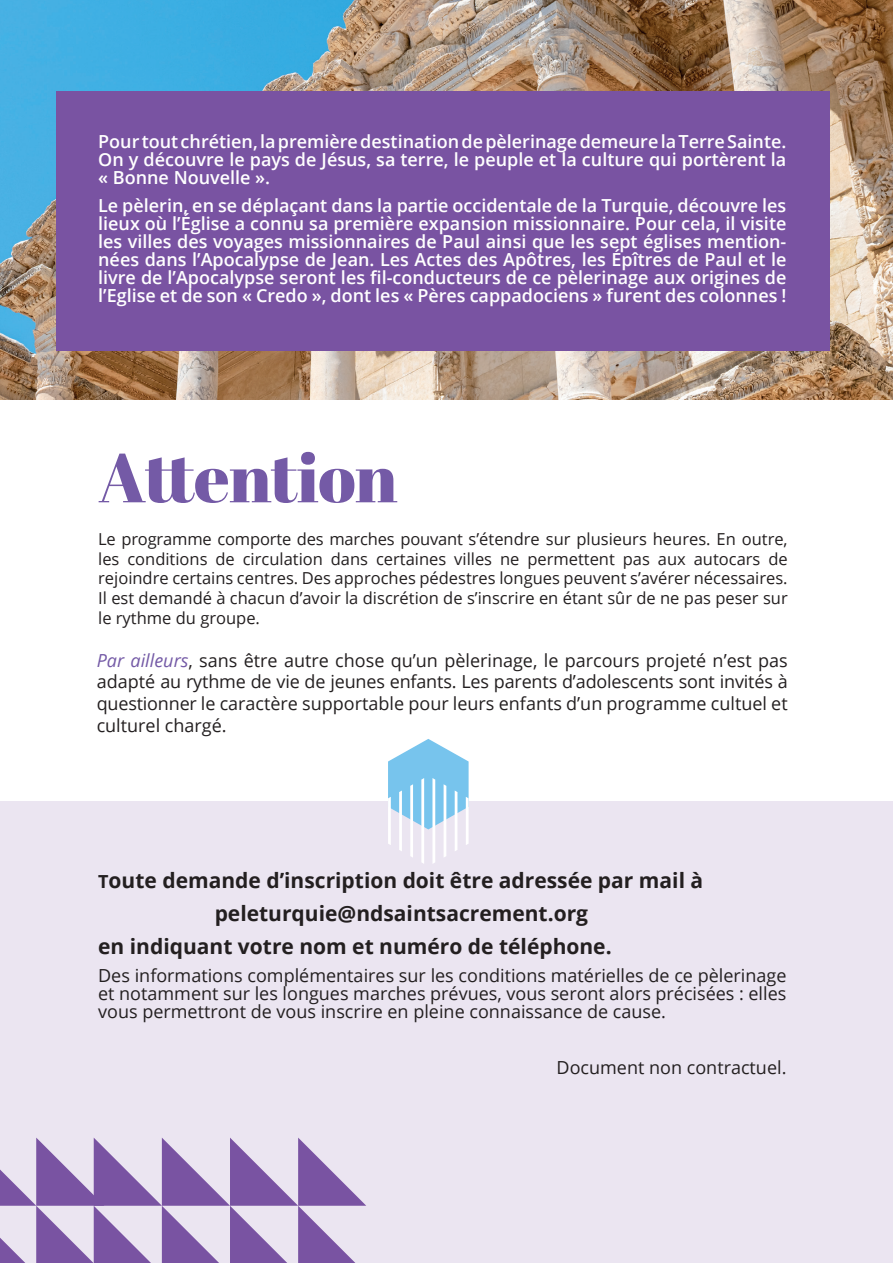
<style>
.page{position:relative;width:893px;height:1263px;background:#fff}
.page>*{position:absolute;margin:0;border:0;box-sizing:border-box;transform-origin:0 0}
.t1{font:69px "Abril Fatface";letter-spacing:-.01em;color:#745aa6}
.t2{font:700 21px "Open Sans";color:#231f20}
.t3{font:600 18px/18px "Open Sans";color:#fff;text-align:justify}
.t4{font:18px/21.6px "Open Sans";color:#231f20;text-align:justify}
.t5{font:16.5px/19.8px "Open Sans";color:#231f20;text-align:justify}
.s1{font-style:italic;color:#745aa6}
.s2{font-size:18px}
</style>
<div class="page">
<img style="left:0;top:0;width:893px;height:399px">
<div style="left:0;top:801px;width:893px;height:462px;background:#ebe5f1"></div>
<svg style="left:0;top:1137px;width:366px;height:126px"></svg>
<svg style="left:388px;top:739px;width:81px;height:125px"></svg>
<div style="left:56px;top:91px;width:774px;height:260px;background:#7953a2"></div>
<p class="t3" style="left:98px;top:132px;width:690px">Pour tout chrétien, la première destination de pèlerinage demeure la Terre Sainte.<br>On y découvre le pays de Jésus, sa terre, le peuple et la culture qui portèrent la « Bonne Nouvelle ».</p>
<p class="t3" style="left:98px;top:196px;width:690px">Le pèlerin, en se déplaçant dans la partie occidentale de la Turquie, découvre les lieux où l’Église a connu sa première expansion missionnaire. Pour cela, il visite les villes des voyages missionnaires de Paul ainsi que les sept églises mention&shy;nées dans l’Apocalypse de Jean. Les Actes des Apôtres, les Épîtres de Paul et le livre de l’Apocalypse seront les fil-conducteurs de ce pèlerinage aux origines de l’Eglise et de son « Credo », dont les « Pères cappadociens » furent des colonnes !</p>
<h1 class="t1" style="left:98px;top:429px;width:301px">Attention</h1>
<p class="t5" style="left:98px;top:528px;width:691px">Le programme comporte des marches pouvant s’étendre sur plusieurs heures. En outre, les conditions de circulation dans certaines villes ne permettent pas aux autocars de rejoindre certains centres. Des approches pédestres longues peuvent s’avé rer nécessaires.<br>Il est demandé à chacun d’avoir la discrétion de s’inscrire en étant sûr de ne pas peser sur le rythme du groupe.</p>
<p class="t4" style="left:97px;top:649px;width:693px"><span class="s1">Par ailleurs</span>, sans être autre chose qu’un pè lerinage, le parcours projeté n’est pas adapté au rythme de vie de jeunes enfants. Les parents d’adolescents sont invités à questionner le caractère supportable pour leurs enfants d’un programme cultuel et culturel chargé.</p>
<p class="t2" style="left:98px;top:865px;width:606px"><span class="s2">T</span>oute demande d’inscription doit être adressée par mail à</p>
<p class="t2" style="left:215px;top:899px;width:375px">peleturquie@ndsaintsacrement.org</p>
<p class="t2" style="left:98px;top:932px;width:515px">en indiquant votre nom et numéro de téléphone.</p>
<p class="t4" style="left:98px;top:966px;width:690px;line-height:18px">Des informations complémentaires sur les conditions matérielles de ce pèlerinage et notamment sur les longues marches prévues, vous seront alors précisées : elles vous permettront de vous inscrire en pleine connaissance de cause.</p>
<p class="t4" style="left:557px;top:1056px;width:231px">Document non contractuel.</p>
</div>
